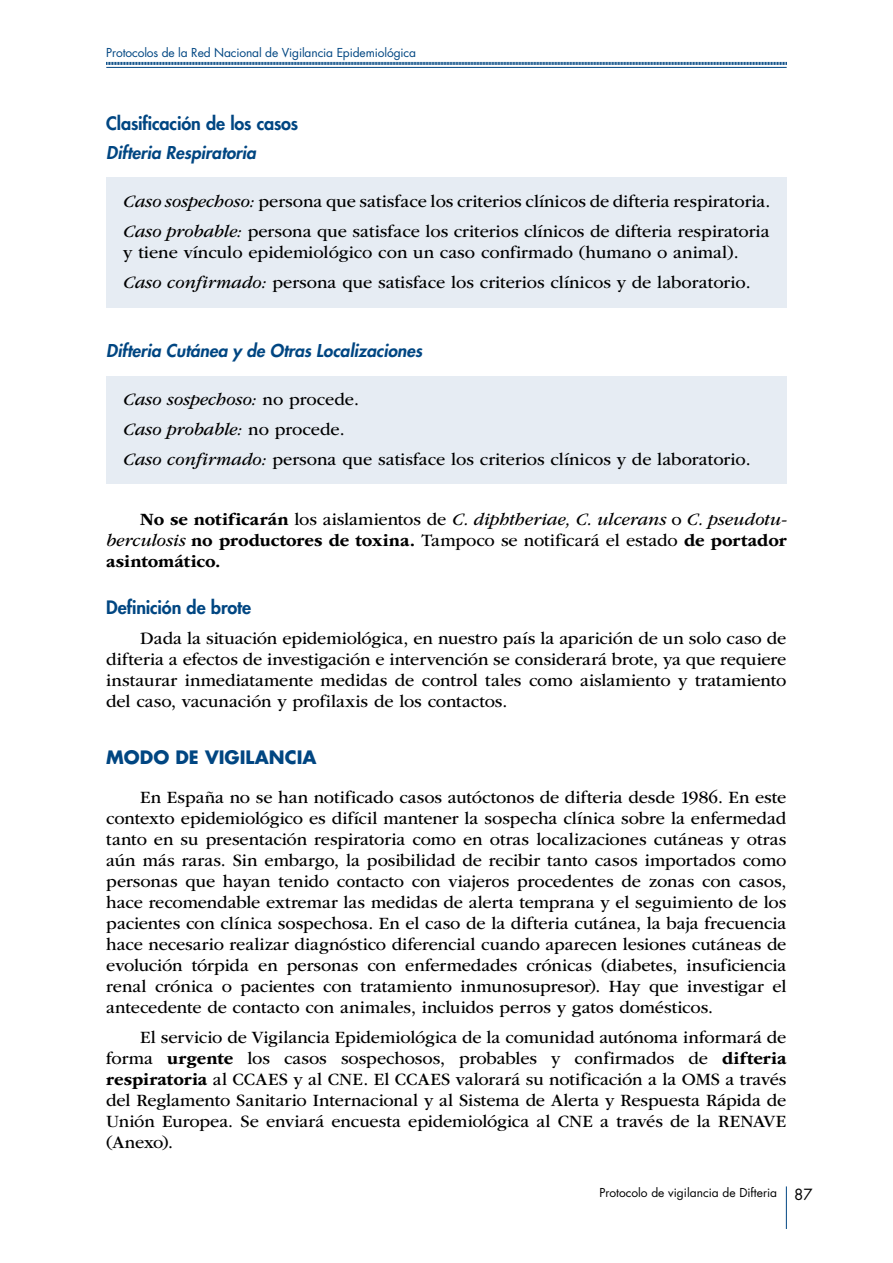
<style>
.page{position:relative;width:893px;height:1263px;background:#fff}
.page>*{position:absolute;margin:0;border:0;box-sizing:border-box;transform-origin:0 0}
.GENERAL-PARRAFO-1{font:18px/21px "ITC Garamond Std";color:#000}
.GENERAL-PARRAFO-1-2{font:700 18px/21px "ITC Garamond Std";color:#000;text-align:justify}
.GENERAL-NIVEL-3{font:800 18px "Futura Std";letter-spacing:-.01em;color:#004682}
.GENERAL-NIVEL-2{font:700 18px "Futura Std";color:#004682}
.GENERAL-NIVEL-4{font:italic 800 17.25px "Futura Std";color:#004682}
.GENERAL-NIVEL-4-NOAN{font:italic 800 17.25px "Futura Std";color:#004682}
.t1{font:12px "Futura Std";letter-spacing:-.01em;color:#004682}
.t2{font:12px "Futura Std";color:#000}
.s1{font-style:italic}
.s2{font-weight:400}
.s3{font-weight:400;font-style:italic}
.s4{font-weight:700}
.s5{font-size:15px}
</style>
<div class="page">
<hr style="left:786px;top:1186px;width:1px;height:43px;background:#004682">
<svg style="left:106px;top:61px;width:681px;height:4px"></svg>
<hr style="left:106px;top:67px;width:681px;height:1px;background:#004682">
<div style="left:106px;top:177px;width:681px;height:131px;background:#e6ecf3"></div>
<div style="left:106px;top:376px;width:681px;height:107px;background:#e6ecf3"></div>
<p class="t1" style="left:106px;top:45px;width:311px">Protocolos de la Red Nacional de Vigilancia Epidemiológica</p>
<p class="GENERAL-NIVEL-3" style="left:106px;top:112px;width:193px">Clasificación de los casos</p>
<p class="GENERAL-NIVEL-4-NOAN" style="left:106px;top:142px;width:151px">Difteria Respiratoria</p>
<p class="GENERAL-PARRAFO-1" style="left:123px;top:187px;width:649px;line-height:30px"><span class="s1">Caso sospechoso:</span> persona que satisface los criterios clínicos de difteria respiratoria.<br><span class="s1">Caso probable:</span> persona que satisface los criterios clínicos de difteria respiratoria</p>
<p class="GENERAL-PARRAFO-1" style="left:123px;top:238px;width:629px;line-height:30px">y tiene vínculo epidemiológico con un caso confirmado (humano o animal).<br><span class="s1">Caso confirmado:</span> persona que satisface los criterios clínicos y de laboratorio.</p>
<p class="GENERAL-NIVEL-4" style="left:106px;top:340px;width:318px">Difteria Cutánea y de Otras Localizaciones</p>
<p class="GENERAL-PARRAFO-1" style="left:123px;top:385px;width:629px;line-height:30px"><span class="s1">Caso sospechoso:</span> no procede.<br><span class="s1">Caso probable:</span> no procede.<br><span class="s1">Caso confirmado:</span> persona que satisface los criterios clínicos y de laboratorio.</p>
<p class="GENERAL-PARRAFO-1-2" style="left:106px;top:508px;width:682px;text-indent:34px">No se notificarán <span class="s2">los aislamientos de</span> <span class="s3">C. diphtheriae, C. ulcerans</span> <span class="s2">o</span> <span class="s3">C. pseudotu&shy;berculosis</span> no productores de toxina. <span class="s2">Tampoco se notificará el estado</span> de portador asintomático.</p>
<p class="GENERAL-NIVEL-3" style="left:106px;top:595px;width:146px">Definición de brote</p>
<p class="GENERAL-PARRAFO-1" style="left:106px;top:627px;width:682px;text-align:justify;text-indent:34px">Dada la situación epidemiológica, en nuestro país la aparición de un solo caso de difteria a efectos de investigación e intervención se considerará brote, ya que requiere instaurar inmediatamente medidas de control tales como aislamiento y tratamiento del caso, vacunación y profilaxis de los contactos.</p>
<p class="GENERAL-NIVEL-2" style="left:106px;top:745px;width:212px">MODO DE VIGILANCIA</p>
<p class="GENERAL-PARRAFO-1" style="left:106px;top:786px;width:682px;text-align:justify;text-indent:34px">En España no se han notificado casos autóctonos de difteria desde 1986. En este contexto epidemiológico es difícil mantener la sospecha clínica sobre la enfermedad tanto en su presentación respiratoria como en otras localizaciones cutáneas y otras aún más raras. Sin embargo, la posibilidad de recibir tanto casos importados como personas que hayan tenido contacto con viajeros procedentes de zonas con casos, hace recomendable extremar las medidas de alerta temprana y el seguimiento de los pacientes con clínica sospechosa. En el caso de la difteria cutánea, la baja frecuencia hace necesario realizar diagnóstico diferencial cuando aparecen lesiones cutáneas de evolución tórpida en personas con enfermedades crónicas (diabetes, insuficiencia renal crónica o pacientes con tratamiento inmunosupresor). Hay que investigar el antecedente de contacto con animales, incluidos perros y gatos domésticos.</p>
<p class="GENERAL-PARRAFO-1" style="left:106px;top:1026px;width:682px;text-align:justify;text-indent:34px">El servicio de Vigilancia Epidemiológica de la comunidad autónoma informará de forma <span class="s4">urgente</span> los casos sospechosos, probables y confirmados de <span class="s4">difteria respiratoria</span> al CCAES y al CNE. El CCAES valorará su notificación a la OMS a través del Reglamento Sanitario Internacional y al Sistema de Alerta y Respuesta Rápida de Unión Europea. Se enviará encuesta epidemiológica al CNE a través de la RENAVE (Anexo).</p>
<p class="t2" style="left:599px;top:1185px;width:215px">Protocolo de vigilancia de Difteria <span class="s5">87</span></p>
</div>
